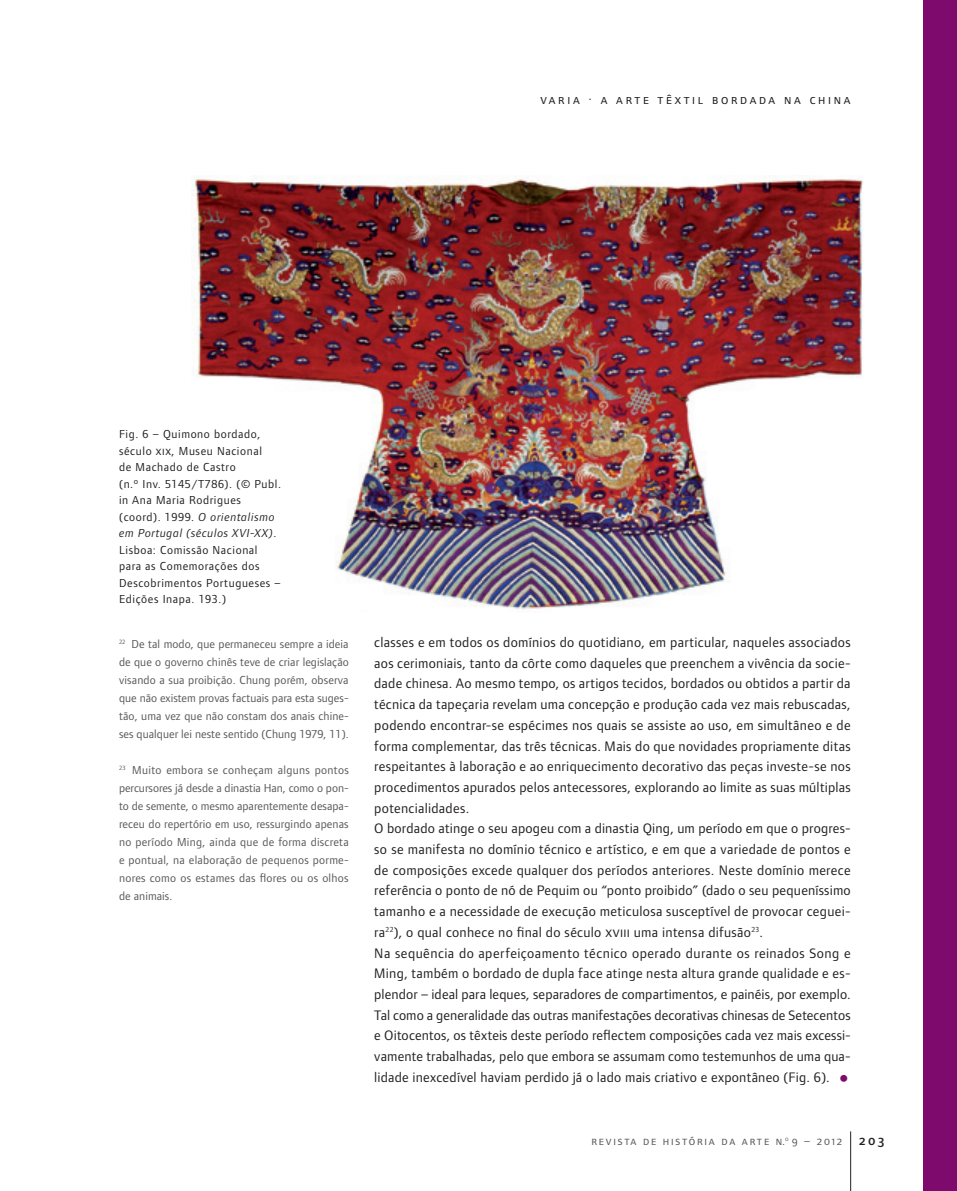
<style>
.page{position:relative;width:957px;height:1191px;background:#fff}
.page>*{position:absolute;margin:0;border:0;box-sizing:border-box;transform-origin:0 0}
.texto_corrido{font:14.25px/20.7px "Foundry Form Sans";letter-spacing:.015em;color:#231f20;text-align:justify}
.t1{font:13.5px "Foundry Form Sans Book SC";letter-spacing:.2em;color:#231f20}
.t2{font:500 13.5px "Foundry Journal SC";color:#231f20}
.notas{font:12px/18px "Foundry Form Sans";letter-spacing:.01em;color:#57585a;text-align:justify}
.legenda_left{font:12px/16.5px "Foundry Form Sans";letter-spacing:.05em;color:#231f20}
.t3{font:12px "Foundry Form Sans Book SC";letter-spacing:.15em;color:#57585a}
.s1{font-family:"Foundry Form Sans Book SC"}
.s2{font-style:italic}
.s3{font-weight:800;font-size:27px;color:#7e0a6d}
</style>
<div class="page">
<hr style="left:850px;top:1131px;width:1px;height:60px;background:#231f20">
<div style="left:923px;top:0;width:34px;height:1191px;background:#7e0a6d"></div>
<img style="left:191px;top:175px;width:672px;height:434px">
<p class="t1" style="left:540px;top:92px;width:312px">varia · a arte têxtil bordada na china</p>
<p class="legenda_left" style="left:119px;top:426px;width:164px">Fig. 6 – Quimono bordado, século <span class="s1">xix</span>, Museu Nacional<br>de Machado de Castro<br>(n.º Inv. 5145/T786). (© Publ. in Ana Maria Rodrigues (coord). 1999. <span class="s2">O orientalismo em Portugal (séculos XVI-XX)</span>.<br>Lisboa: Comissão Nacional para as Comemorações dos<br>Descobrimentos Portugueses –<br>Edições Inapa. 193.)</p>
<p class="notas" style="left:119px;top:634px;width:231px"><sup>22</sup> De tal modo, que permaneceu sempre a ideia de que o governo chinês teve de criar legislação visando a sua proibição. Chung porém, observa que não existem provas factuais para esta suges&shy;tão, uma vez que não constam dos anais chine&shy;ses qualquer lei neste sentido (Chung 1979, 11).</p>
<p class="notas" style="left:119px;top:760px;width:231px"><sup>23</sup> Muito embora se conheçam alguns pontos percursores já desde a dinastia Han, como o pon&shy;to de semente, o mesmo aparentemente desapa&shy;receu do repertório em uso, ressurgindo apenas no período Ming, ainda que de forma discreta e pontual, na elaboração de pequenos porme&shy;nores como os estames das flores ou os olhos de animais.</p>
<p class="texto_corrido" style="left:374px;top:632px;width:478px">classes e em todos os domínios do quotidiano, em particular, naqueles associados aos cerimoniais, tanto da côrte como daqueles que preenchem a vivência da socie&shy;dade chinesa. Ao mesmo tempo, os artigos tecidos, bordados ou obtidos a partir da técnica da tapeçaria revelam uma concepção e produção cada vez mais rebuscadas, podendo encontrar-‑se espécimes nos quais se assiste ao uso, em simultâneo e de forma complementar, das três técnicas. Mais do que novidades propriamente ditas respeitantes à laboração e ao enriquecimento decorativo das peças investe-‑se nos procedimentos apurados pelos antecessores, explorando ao limite as suas múltiplas potencialidades.</p>
<p class="texto_corrido" style="left:374px;top:818px;width:478px">O bordado atinge o seu apogeu com a dinastia Qing, um período em que o progres&shy;so se manifesta no domínio técnico e artístico, e em que a variedade de pontos e de composições excede qualquer dos períodos anteriores. Neste domínio merece referência o ponto de nó de Pequim ou “ponto proibido” (dado o seu pequeníssimo tamanho e a necessidade de execução meticulosa susceptível de provocar ceguei&shy;ra<sup>22</sup>), o qual conhece no final do século <span class="s1">xviii</span> uma intensa difusão<sup>23</sup>.</p>
<p class="texto_corrido" style="left:374px;top:942px;width:478px">Na sequência do aperfeiçoamento técnico operado durante os reinados Song e Ming, também o bordado de dupla face atinge nesta altura grande qualidade e es&shy;plendor – ideal para leques, separadores de compartimentos, e painéis, por exemplo.</p>
<p class="texto_corrido" style="left:374px;top:1004px;width:478px">Tal como a generalidade das outras manifestações decorativas chinesas de Setecentos e Oitocentos, os têxteis deste período reflectem composições cada vez mais excessi&shy;vamente trabalhadas, pelo que embora se assumam como testemunhos de uma qua&shy;lidade inexcedível haviam perdido já o lado mais criativo e expontâneo (Fig. 6). <span class="s3">•</span></p>
<p class="t3" style="left:591px;top:1133px;width:252px">revista de história da arte n.<sup>o</sup> 9 – 2012</p>
<p class="t2" style="left:859px;top:1132px;width:27px">203</p>
</div>
